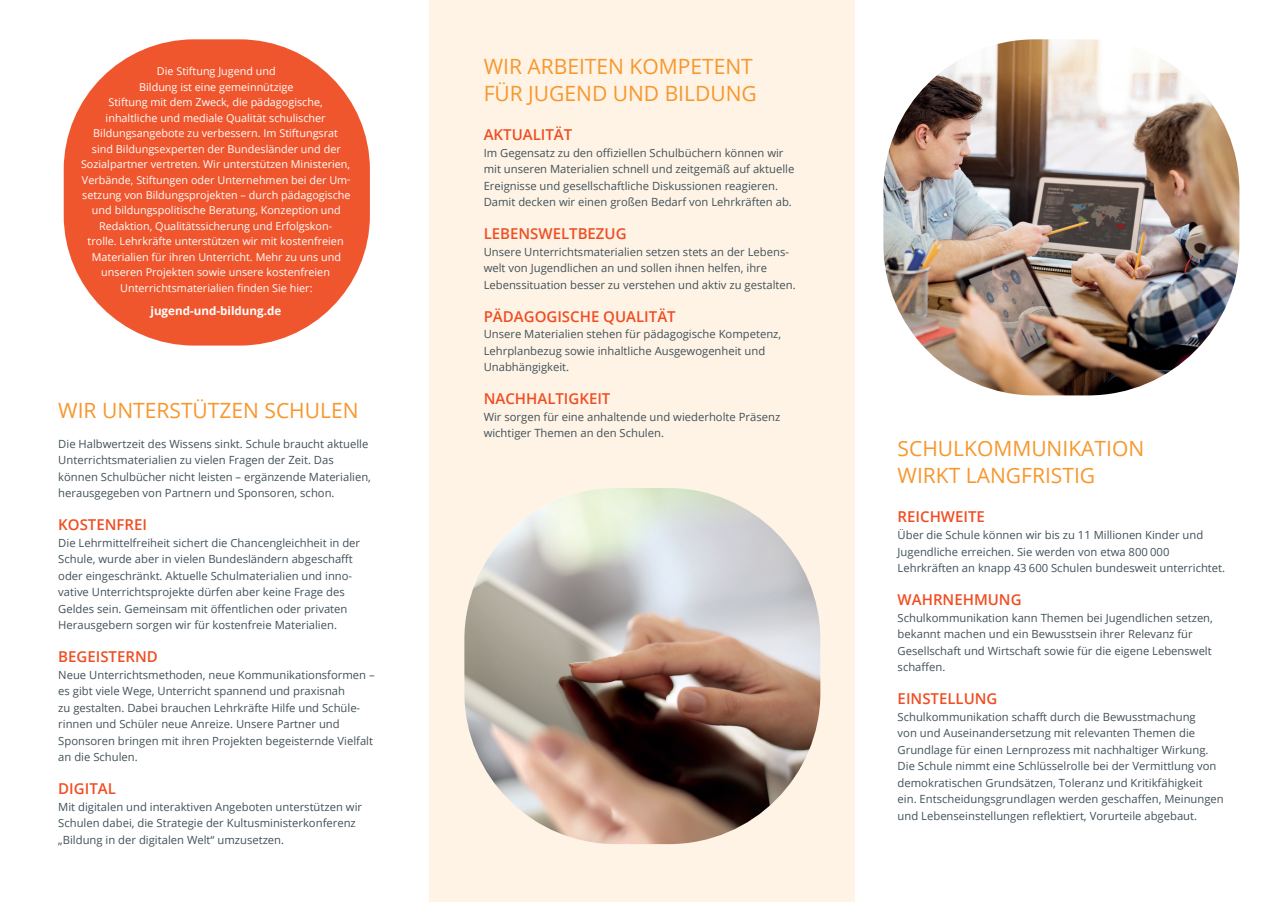
<style>
.page{position:relative;width:1272px;height:902px;background:#fff}
.page>*{position:absolute;margin:0;border:0;box-sizing:border-box;transform-origin:0 0}
.t1{font:21px/27px "Open Sans";color:#f7972d}
.t2{font:600 15px "Open Sans";color:#f04d22}
.t3{font:600 15px "Open Sans";color:#f04d22}
.t4{font:700 11.55px "Open Sans";color:#fff}
.t5{font:11.25px/16.5px "Open Sans";color:#425159}
.t6{font:10.8px/15.5px "Open Sans";color:#fff;text-align:center}
</style>
<div class="page">
<div style="left:429px;top:0;width:426px;height:901px;background:#fef3e5"></div>
<div style="left:64px;top:39px;width:306px;height:306px;background:#f0562d;border-radius:130px"></div>
<img style="left:464px;top:488px;width:356px;height:356px">
<img style="left:883px;top:39px;width:356px;height:356px">
<p class="t6" style="left:81px;top:63px;width:271px">Die Stiftung Jugend und<br>Bildung ist eine gemeinnützige<br>Stiftung mit dem Zweck, die pädagogische,<br>inhaltliche und mediale Qualität schulischer Bildungsangebote zu verbessern. Im Stiftungsrat<br>sind Bildungsexperten der Bundesländer und der Sozialpartner vertreten. Wir unterstützen Ministerien, Verbände, Stiftungen oder Unternehmen bei der Um&shy;setzung von Bildungsprojekten – durch pädagogische und bildungspolitische Beratung, Konzeption und Redaktion, Qualitätssicherung und Erfolgskon-<br>trolle. Lehrkräfte unterstützen wir mit kostenfreien Materialien für ihren Unterricht. Mehr zu uns und unseren Projekten sowie unsere kostenfreien Unterrichtsmaterialien finden Sie hier:</p>
<p class="t4" style="left:150px;top:303px;width:132px">jugend-und-bildung.de</p>
<h1 class="t1" style="left:58px;top:396px;width:302px">WIR UNTERSTÜTZEN SCHULEN</h1>
<p class="t5" style="left:58px;top:435px;width:314px">Die Halbwertzeit des Wissens sinkt. Schule braucht aktuelle Unterrichtsmaterialien zu vielen Fragen der Zeit. Das können Schulbücher nicht leisten – ergänzende Materialien, herausgegeben von Partnern und Sponsoren, schon.</p>
<h2 class="t3" style="left:58px;top:514px;width:90px">KOSTENFREI</h2>
<p class="t5" style="left:58px;top:534px;width:303px">Die Lehrmittelfreiheit sichert die Chancengleichheit in der Schule, wurde aber in vielen Bundesländern abgeschafft oder eingeschränkt. Aktuelle Schulmaterialien und inno&shy;vative Unterrichtsprojekte dürfen aber keine Frage des Geldes sein. Gemeinsam mit öffentlichen oder privaten Herausgebern sorgen wir für kostenfreie Materialien.</p>
<h2 class="t3" style="left:58px;top:646px;width:101px">BEGEISTERND</h2>
<p class="t5" style="left:58px;top:666px;width:318px">Neue Unterrichtsmethoden, neue Kommunikationsformen – es gibt viele Wege, Unterricht spannend und praxisnah<br>zu gestalten. Dabei brauchen Lehrkräfte Hilfe und Schüle&shy;rinnen und Schüler neue Anreize. Unsere Partner und Sponsoren bringen mit ihren Projekten begeisternde Vielfalt an die Schulen.</p>
<h2 class="t3" style="left:58px;top:778px;width:59px">DIGITAL</h2>
<p class="t5" style="left:58px;top:798px;width:305px">Mit digitalen und interaktiven Angeboten unterstützen wir<br>Schulen dabei, die Strategie der Kultusministerkonferenz „Bildung in der digitalen Welt“ umzusetzen.</p>
<h1 class="t1" style="left:483px;top:53px;width:274px">WIR ARBEITEN KOMPETENT<br>FÜR JUGEND UND BILDUNG</h1>
<h2 class="t3" style="left:483px;top:124px;width:90px">AKTUALITÄT</h2>
<p class="t5" style="left:483px;top:144px;width:312px">Im Gegensatz zu den offiziellen Schulbüchern können wir mit unseren Materialien schnell und zeitgemäß auf aktuelle Ereignisse und gesellschaftliche Diskussionen reagieren.<br>Damit decken wir einen großen Bedarf von Lehrkräften ab.</p>
<h2 class="t2" style="left:483px;top:223px;width:144px">LEBENSWELTBEZUG</h2>
<p class="t5" style="left:483px;top:243px;width:313px">Unsere Unterrichtsmaterialien setzen stets an der Lebens&shy;welt von Jugendlichen an und sollen ihnen helfen, ihre<br>Lebenssituation besser zu verstehen und aktiv zu gestalten.</p>
<h2 class="t3" style="left:483px;top:306px;width:193px">PÄDAGOGISCHE QUALITÄT</h2>
<p class="t5" style="left:483px;top:325px;width:299px">Unsere Materialien stehen für pädagogische Kompetenz,<br>Lehrplanbezug sowie inhaltliche Ausgewogenheit und<br>Unabhängigkeit.</p>
<h2 class="t2" style="left:483px;top:388px;width:128px">NACHHALTIGKEIT</h2>
<p class="t5" style="left:483px;top:408px;width:298px">Wir sorgen für eine anhaltende und wiederholte Präsenz wichtiger Themen an den Schulen.</p>
<h1 class="t1" style="left:897px;top:434px;width:248px">SCHULKOMMUNIKATION<br>WIRKT LANGFRISTIG</h1>
<h2 class="t2" style="left:897px;top:506px;width:89px">REICHWEITE</h2>
<p class="t5" style="left:897px;top:526px;width:329px">Über die Schule können wir bis zu 11 Millionen Kinder und<br>Jugendliche erreichen. Sie werden von etwa 800 000<br>Lehrkräften an knapp 43 600 Schulen bundesweit unterrichtet.</p>
<h2 class="t2" style="left:897px;top:589px;width:125px">WAHRNEHMUNG</h2>
<p class="t5" style="left:897px;top:609px;width:317px">Schulkommunikation kann Themen bei Jugendlichen setzen, bekannt machen und ein Bewusstsein ihrer Relevanz für Gesellschaft und Wirtschaft sowie für die eigene Lebenswelt schaffen.</p>
<h2 class="t2" style="left:897px;top:688px;width:101px">EINSTELLUNG</h2>
<p class="t5" style="left:897px;top:708px;width:328px">Schulkommunikation schafft durch die Bewusstmachung<br>von und Auseinandersetzung mit relevanten Themen die Grundlage für einen Lernprozess mit nachhaltiger Wirkung.<br>Die Schule nimmt eine Schlüsselrolle bei der Vermittlung von demokratischen Grundsätzen, Toleranz und Kritikfähigkeit ein. Entscheidungsgrundlagen werden geschaffen, Meinungen und Lebenseinstellungen reflektiert, Vorurteile abgebaut.</p>
</div>
